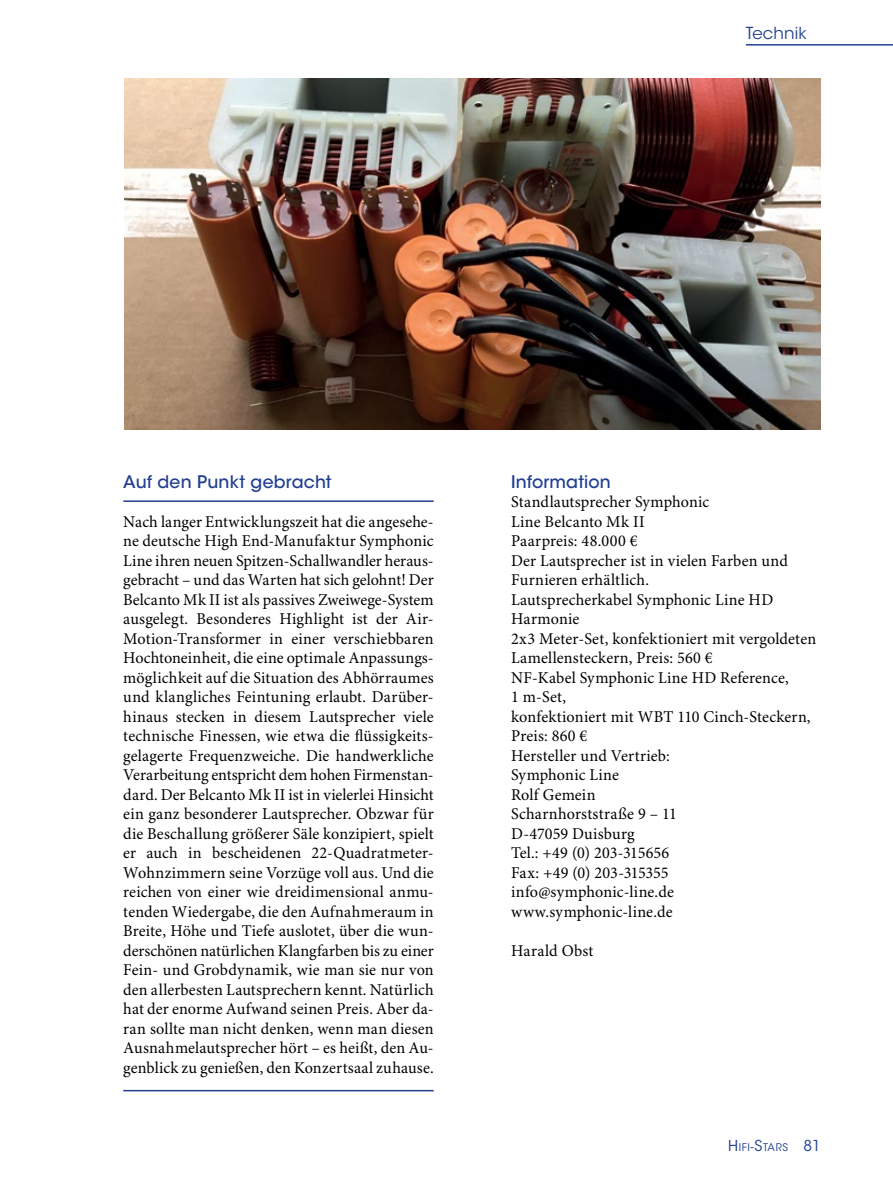
<style>
.page{position:relative;width:893px;height:1191px;background:#fff}
.page>*{position:absolute;margin:0;border:0;box-sizing:border-box;transform-origin:0 0}
.t1{font:500 17.25px "ITC Avant Garde Std";letter-spacing:.01em;color:#224090}
.t2{font:16.5px/19.5px "Minion Pro";letter-spacing:.01em;color:#000}
.t3{font:16.5px "ITC Avant Garde Std";letter-spacing:.01em;color:#224090}
.t4{font:15px "ITC Avant Garde Std";color:#224090}
.t5{font:10.5px "ITC Avant Garde Std";letter-spacing:.055em;color:#224090}
.s1{font-size:15px}
.s2{font-size:12px}
</style>
<div class="page">
<hr style="left:123px;top:500px;width:311px;height:2px;background:#224090">
<hr style="left:123px;top:1090px;width:311px;height:1px;background:#224090">
<img style="left:124px;top:78px;width:697px;height:351px">
<hr style="left:746px;top:44px;width:147px;height:2px;background:#224090">
<p class="t3" style="left:746px;top:23px;width:62px">Technik</p>
<p class="t1" style="left:123px;top:471px;width:210px">Auf den Punkt gebracht</p>
<p class="t2" style="left:123px;top:512px;width:312px;text-align:justify">Nach langer Entwicklungszeit hat die angesehe&shy;ne deutsche High End-Manufaktur Symphonic Line ihren neuen Spitzen-Schallwandler heraus&shy;gebracht – und das Warten hat sich gelohnt! Der Belcanto Mk II ist als passives Zweiwege-System ausgelegt. Besonderes Highlight ist der Air-Motion-Transformer in einer verschiebbaren Hochtoneinheit, die eine optimale Anpassungs&shy;möglichkeit auf die Situation des Abhörraumes und klangliches Feintuning erlaubt. Darüber&shy;hinaus stecken in diesem Lautsprecher viele technische Finessen, wie etwa die flüssigkeits&shy;gelagerte Frequenzweiche. Die handwerkliche Verarbeitung entspricht dem hohen Firmenstan&shy;dard. Der Belcanto Mk II ist in vielerlei Hinsicht ein ganz besonderer Lautsprecher. Obzwar für die Beschallung größerer Säle konzipiert, spielt er auch in bescheidenen 22-Quadratmeter-Wohnzimmern seine Vorzüge voll aus. Und die reichen von einer wie dreidimensional anmu&shy;tenden Wiedergabe, die den Aufnahmeraum in Breite, Höhe und Tiefe auslotet, über die wun&shy;derschönen natürlichen Klangfarben bis zu einer Fein- und Grobdynamik, wie man sie nur von den allerbesten Lautsprechern kennt. Natürlich hat der enorme Aufwand seinen Preis. Aber da&shy;ran sollte man nicht denken, wenn man diesen Ausnahmelautsprecher hört – es heißt, den Au&shy;genblick zu genießen, den Konzertsaal zuhause.</p>
<p class="t1" style="left:511px;top:471px;width:101px">Information</p>
<p class="t2" style="left:511px;top:493px;width:307px">Standlautsprecher Symphonic<br>Line Belcanto Mk II<br>Paarpreis: 48.000 €<br>Der Lautsprecher ist in vielen Farben und<br>Furnieren erhältlich.<br>Lautsprecherkabel Symphonic Line HD<br>Harmonie<br>2x3 Meter-Set, konfektioniert mit vergoldeten<br>Lamellensteckern, Preis: 560 €<br>NF-Kabel Symphonic Line HD Reference,<br>1 m-Set,<br>konfektioniert mit WBT 110 Cinch-Steckern,<br>Preis: 860 €<br>Hersteller und Vertrieb:<br>Symphonic Line<br>Rolf Gemein<br>Scharnhorststraße 9 – 11<br>D-47059 Duisburg<br>Tel.: +49 (0) 203-315656<br>Fax: +49 (0) 203-315355 info@symphonic-line.de www.symphonic-line.de</p>
<p class="t2" style="left:511px;top:941px;width:84px">Harald Obst</p>
<p class="t5" style="left:728px;top:1140px;width:61px"><span class="s1">H</span>IFI<span class="s2">-</span><span class="s1">S</span>TARS</p>
<p class="t4" style="left:803px;top:1136px;width:19px">81</p>
</div>
